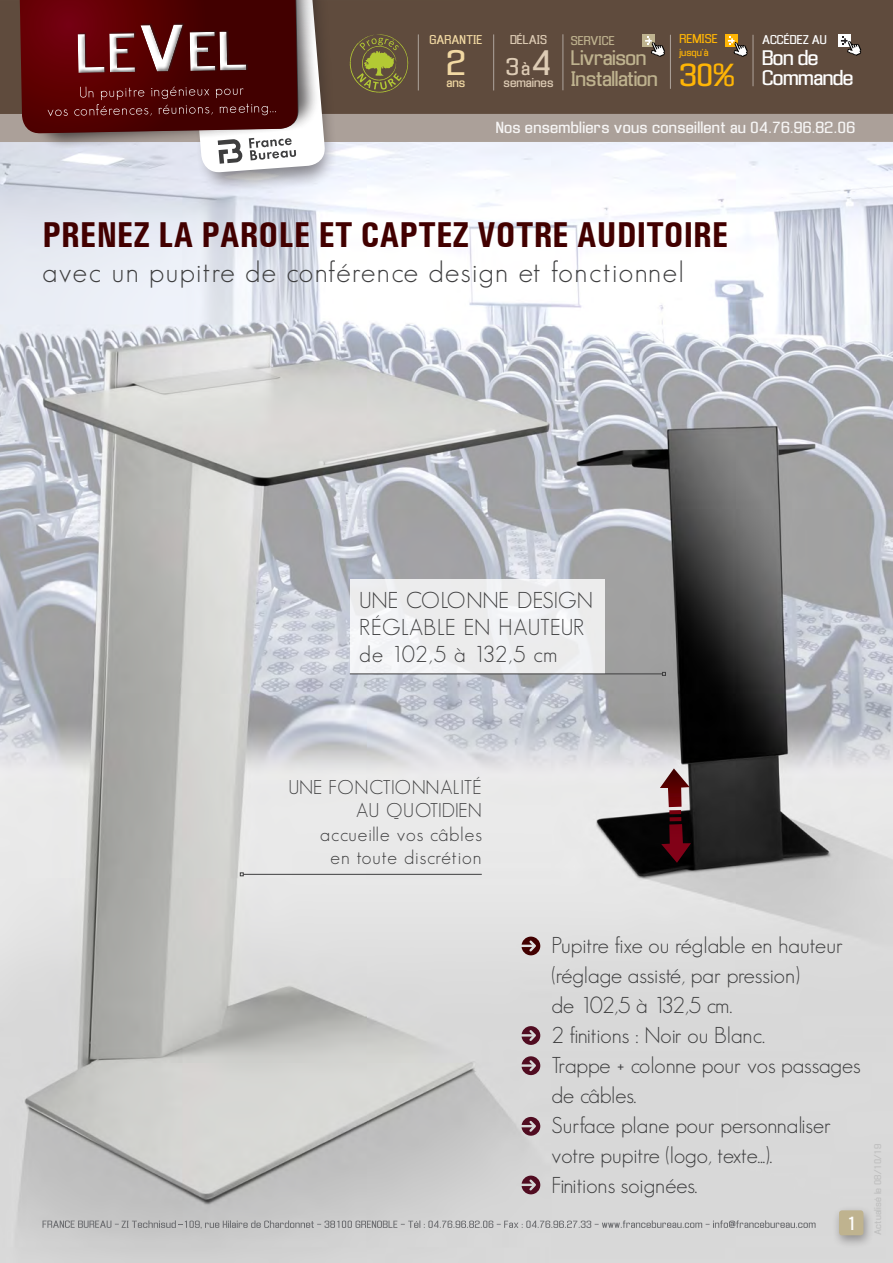
<style>
.page{position:relative;width:893px;height:1263px;background:#fff}
.page>*{position:absolute;margin:0;border:0;box-sizing:border-box;transform-origin:0 0}
.t1{font:700 condensed 36px "Univers";color:#420000}
.t2{font:33px "Enigmatic";color:#f2d9a3}
.t3{font:29.7px "Enigmatic";color:#ffb505}
.t4{font:300 29.1px "Geosans";letter-spacing:.05em;color:#3e3e3f}
.t5{font:300 22.5px/30px "Geosans";color:#3e3e3f}
.t6{font:22.5px "Enigmatic";color:#deccb5}
.t7{font:19.65px/21px "Enigmatic";letter-spacing:-.025em;color:#bfb38f}
.t8{font:19.65px/21px "Enigmatic";letter-spacing:-.025em;color:#fff}
.t9{font:300 19.5px/23.4px "Geosans";letter-spacing:.03em;color:#3e3e3f;text-align:right}
.t10{font:17.7px "Enigmatic";color:#fff}
.t11{font:15px "Enigmatic";letter-spacing:.02em;color:#fff}
.t12{font:11.85px "Enigmatic";color:#deccb5}
.t13{font:11.85px "Enigmatic";color:#f2d9a3}
.t14{font:11.85px "Enigmatic";color:#fff}
.t15{font:11.85px "Enigmatic";color:#bfb38f}
.t16{font:11.85px "Enigmatic";color:#ffb505}
.t17{font:9.45px "Enigmatic";color:#ffb505}
.s1{font-size:18px}
.s2{font-size:33px}
</style>
<div class="page">
<img style="left:0;top:142px;width:893px;height:1121px">
<svg style="left:521px;top:936px;width:19px;height:19px"></svg>
<svg style="left:518px;top:938px;width:20px;height:16px"></svg>
<svg style="left:521px;top:1026px;width:19px;height:19px"></svg>
<svg style="left:518px;top:1028px;width:20px;height:15px"></svg>
<svg style="left:521px;top:1056px;width:19px;height:19px"></svg>
<hr style="left:518px;top:1064px;width:16px;height:3px;background:#d8d8d8">
<svg style="left:527px;top:1058px;width:11px;height:15px"></svg>
<svg style="left:521px;top:1117px;width:19px;height:19px"></svg>
<svg style="left:518px;top:1118px;width:20px;height:16px"></svg>
<svg style="left:521px;top:1175px;width:19px;height:19px"></svg>
<svg style="left:518px;top:1177px;width:20px;height:16px"></svg>
<hr style="left:243px;top:874px;width:239px;height:1px;background:#3e3e3f">
<svg style="left:240px;top:872px;width:4px;height:4px"></svg>
<div style="left:350px;top:580px;width:254px;height:94px;background:linear-gradient(to right,#f1f1f3,#ededee)"></div>
<hr style="left:350px;top:673px;width:312px;height:1px;background:#3e3e3f">
<svg style="left:662px;top:672px;width:4px;height:4px"></svg>
<svg style="left:660px;top:768px;width:31px;height:95px;background:#673b40"></svg>
<div style="left:831px;top:1204px;width:43px;height:44px;background:#231f20;opacity:.4"></div>
<div style="left:839px;top:1210px;width:24px;height:25px;background:#bfb38f;border-radius:3px"></div>
<svg style="left:43px;top:1220px;width:773px;height:9px;background:#b6b6b7"></svg>
<div style="left:0;top:0;width:893px;height:142px;background:#aba099"></div>
<div style="left:0;top:0;width:893px;height:114px;background:#5f4b3d"></div>
<div style="left:185px;top:0;width:153px;height:194px;background:#231f20;opacity:.5"></div>
<div style="left:642px;top:35px;width:12px;height:12px;background:#bfb38f"></div>
<svg style="left:645px;top:37px;width:20px;height:20px"></svg>
<div style="left:725px;top:35px;width:12px;height:12px;background:#ffb505"></div>
<svg style="left:728px;top:37px;width:20px;height:20px"></svg>
<div style="left:838px;top:35px;width:12px;height:12px;background:#fff"></div>
<svg style="left:841px;top:37px;width:20px;height:19px"></svg>
<svg style="left:350px;top:34px;width:58px;height:59px"></svg>
<hr style="left:563px;top:34px;width:1px;height:56px;background:#fff">
<hr style="left:493px;top:34px;width:1px;height:56px;background:#fff">
<hr style="left:418px;top:34px;width:1px;height:56px;background:#fff">
<hr style="left:670px;top:35px;width:1px;height:54px;background:#fff">
<hr style="left:753px;top:35px;width:1px;height:51px;background:#fff">
<svg style="left:19px;top:0;width:307px;height:173px;background:#7f4c4e"></svg>
<p class="t13" style="left:430px;top:33px;width:54px">GARANTIE</p>
<h2 class="t2" style="left:446px;top:44px;width:21px">2</h2>
<p class="t13" style="left:447px;top:75px;width:20px">ans</p>
<p class="t12" style="left:510px;top:33px;width:38px">DÉLAIS</p>
<p class="t6" style="left:506px;top:54px;width:47px">3<span class="s1">à</span><span class="s2">4</span></p>
<p class="t12" style="left:504px;top:76px;width:51px">semaines</p>
<p class="t15" style="left:571px;top:33px;width:45px">SERVICE</p>
<p class="t7" style="left:571px;top:48px;width:88px">Livraison<br>Installation</p>
<p class="t16" style="left:679px;top:32px;width:40px">REMISE</p>
<p class="t17" style="left:679px;top:47px;width:30px">jusqu’à</p>
<h3 class="t3" style="left:679px;top:58px;width:57px">30%</h3>
<p class="t14" style="left:762px;top:32px;width:66px">ACCÉDEZ AU</p>
<p class="t8" style="left:762px;top:47px;width:93px">Bon de<br>Commande</p>
<p class="t11" style="left:496px;top:119px;width:361px">Nos ensembliers vous conseillent au 04.76.96.82.06</p>
<h1 class="t1" style="left:43px;top:214px;width:687px">PRENEZ LA PAROLE ET CAPTEZ VOTRE AUDITOIRE</h1>
<p class="t4" style="left:43px;top:256px;width:643px">avec un pupitre de conférence design et fonctionnel</p>
<p class="t5" style="left:359px;top:587px;width:235px;line-height:27px">UNE COLONNE DESIGN<br>RÉGLABLE EN HAUTEUR de 102,5 à 132,5 cm</p>
<p class="t9" style="left:289px;top:775px;width:195px">UNE FONCTIONNALITÉ<br>AU QUOTIDIEN accueille vos câbles<br>en toute discrétion</p>
<p class="t5" style="left:552px;top:930px;width:310px">Pupitre fixe ou réglable en hauteur (réglage assisté, par pression)<br>de 102,5 à 132,5 cm.<br>2 finitions : Noir ou Blanc.<br>Trappe + colonne pour vos passages de câbles.<br>Surface plane pour personnaliser votre pupitre (logo, texte...).<br>Finitions soignées.</p>
<p class="t10" style="left:846px;top:1213px;width:12px">1</p>
</div>
